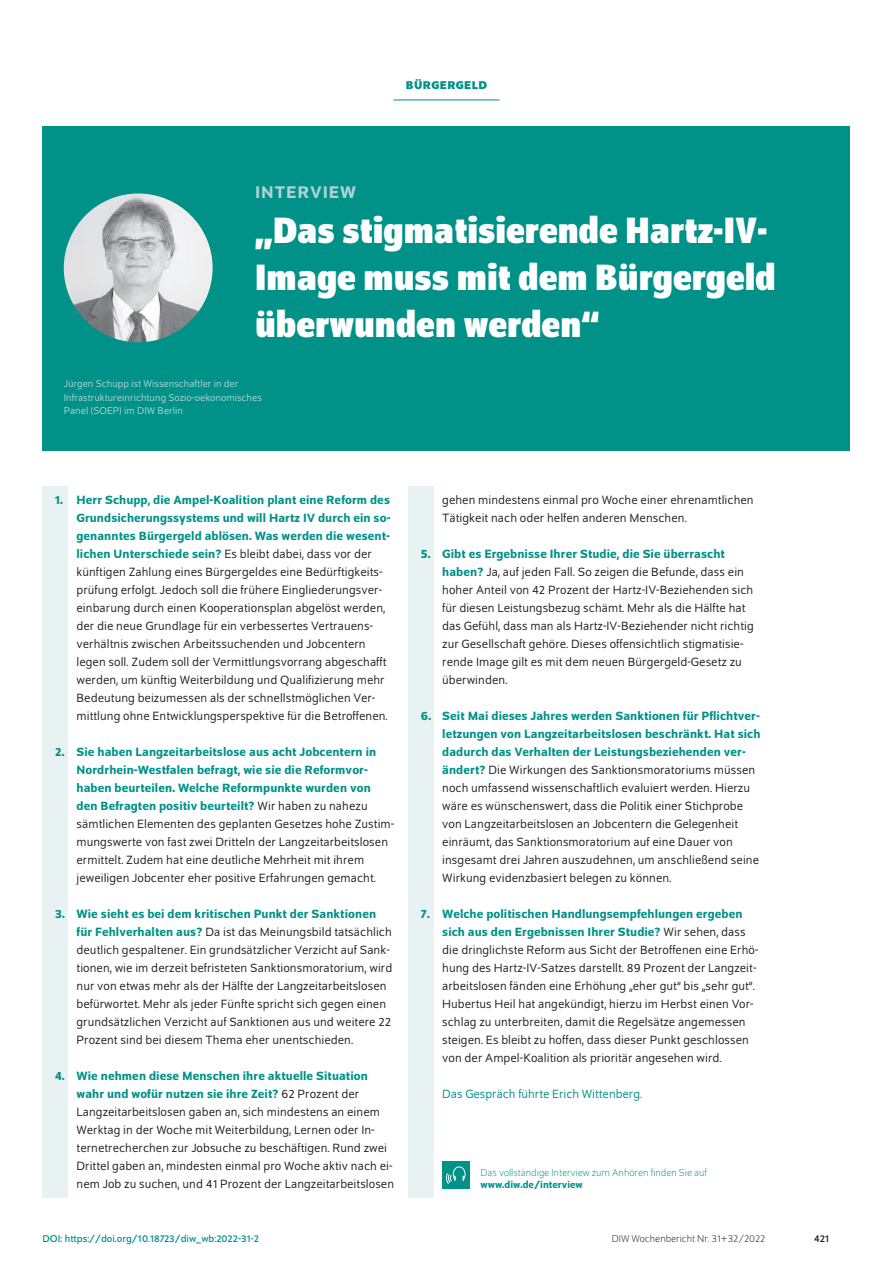
<style>
.page{position:relative;width:893px;height:1263px;background:#fff}
.page>*{position:absolute;margin:0;border:0;box-sizing:border-box;transform-origin:0 0}
.t1{font:700 semi-condensed 39px/46.8px "Schumpeter";color:#fff}
.t2{font:500 18px "Schumpeter";letter-spacing:.05em;color:#afd3d2}
.t3{font:12.75px/18px "Schumpeter Blond";letter-spacing:.005em;color:#231f20}
.t4{font:500 12.75px/18px "Schumpeter";letter-spacing:.005em;color:#009188;text-align:justify}
.t5{font:12.75px "Schumpeter Blond";color:#009188}
.t6{font:700 12px "Schumpeter";letter-spacing:.04em;color:#009188}
.t7{font:10.5px/13.5px "Schumpeter Blond";color:#afd3d2}
.t8{font:300 10.5px "Schumpeter";color:#009188}
.t9{font:10.5px "Schumpeter";color:#009188}
.t10{font:300 10.5px "Schumpeter";color:#231f20}
.t11{font:500 10.5px "Schumpeter";color:#009188}
.t12{font:10.5px "Schumpeter";color:#231f20}
.s1{font-family:"Schumpeter";font-weight:500;color:#009188}
.s2{font-family:"Schumpeter Blond";font-weight:400;color:#231f20}
</style>
<div class="page">
<div style="left:408px;top:486px;width:26px;height:711px;background:#e9f2f2"></div>
<div style="left:43px;top:486px;width:25px;height:711px;background:#e9f2f2"></div>
<div style="left:43px;top:126px;width:807px;height:324px;background:#009188"></div>
<hr style="left:393px;top:100px;width:107px;height:1px;background:#009188">
<img style="left:64px;top:193px;width:149px;height:149px;border-radius:74px">
<div style="left:442px;top:1161px;width:27px;height:27px;background:#009188"></div>
<svg style="left:446px;top:1166px;width:20px;height:18px"></svg>
<h2 class="t2" style="left:255px;top:183px;width:102px">INTERVIEW</h2>
<p class="t6" style="left:406px;top:79px;width:83px">BÜRGERGELD</p>
<h1 class="t1" style="left:255px;top:207px;width:522px">„Das stigmatisierende Hartz-IV-<br>Image muss mit dem Bürgergeld überwunden werden“</h1>
<p class="t7" style="left:64px;top:377px;width:200px">Jürgen Schupp ist Wissenschaftler in der<br>Infrastruktureinrichtung Sozio-oekonomisches<br>Panel (SOEP) im DIW Berlin</p>
<p class="t4" style="left:77px;top:491px;width:315px;text-indent:-21px">1. Herr Schupp, die Ampel-Koalition plant eine Reform des Grundsicherungssystems und will Hartz IV durch ein so&shy;genanntes Bürgergeld ablösen. Was werden die wesent-</p>
<p class="t3" style="left:77px;top:545px;width:313px"><span class="s1">lichen Unterschiede sein?</span> Es bleibt dabei, dass vor der künftigen Zahlung eines Bürgergeldes eine Bedürftigkeits&shy;prüfung erfolgt. Jedoch soll die frühere Eingliederungsver&shy;einbarung durch einen Kooperationsplan abgelöst werden, der die neue Grundlage für ein verbessertes Vertrauens&shy;verhältnis zwischen Arbeitssuchenden und Jobcentern legen soll. Zudem soll der Vermittlungsvorrang abgeschafft werden, um künftig Weiterbildung und Qualifizierung mehr Bedeutung beizumessen als der schnellstmöglichen Ver&shy;mittlung ohne Entwicklungsperspektive für die Betroffenen.</p>
<p class="t4" style="left:77px;top:743px;width:301px;text-align:left;text-indent:-21px">2. Sie haben Langzeitarbeitslose aus acht Jobcentern in Nordrhein-Westfalen befragt, wie sie die Reformvor&shy;haben beurteilen. Welche Reformpunkte wurden von den Befragten positiv beurteilt? <span class="s2">Wir haben zu nahezu</span></p>
<p class="t3" style="left:77px;top:815px;width:319px">sämtlichen Elementen des geplanten Gesetzes hohe Zustim&shy;mungswerte von fast zwei Dritteln der Langzeitarbeitslosen ermittelt. Zudem hat eine deutliche Mehrheit mit ihrem jeweiligen Jobcenter eher positive Erfahrungen gemacht.</p>
<p class="t4" style="left:55px;top:905px;width:322px">3. Wie sieht es bei dem kritischen Punkt der Sanktionen</p>
<p class="t3" style="left:77px;top:923px;width:317px"><span class="s1">für Fehlverhalten aus?</span> Da ist das Meinungsbild tatsächlich deutlich gespaltener. Ein grundsätzlicher Verzicht auf Sank&shy;tionen, wie im derzeit befristeten Sanktionsmoratorium, wird nur von etwas mehr als der Hälfte der Langzeitarbeitslosen befürwortet. Mehr als jeder Fünfte spricht sich gegen einen grundsätzlichen Verzicht auf Sanktionen aus und weitere 22<br>Prozent sind bei diesem Thema eher unentschieden.</p>
<p class="t4" style="left:77px;top:1067px;width:293px;text-indent:-21px">4. Wie nehmen diese Menschen ihre aktuelle Situation wahr und wofür nutzen sie ihre Zeit? <span class="s2">62 Prozent der</span></p>
<p class="t3" style="left:77px;top:1103px;width:319px">Langzeitarbeitslosen gaben an, sich mindestens an einem Werktag in der Woche mit Weiterbildung, Lernen oder In&shy;ternetrecherchen zur Jobsuche zu beschäftigen. Rund zwei Drittel gaben an, mindesten einmal pro Woche aktiv nach ei&shy;nem Job zu suchen, und 41 Prozent der Langzeitarbeitslosen</p>
<p class="t9" style="left:43px;top:1233px;width:218px">DOI: https://doi.org/10.18723/diw_wb:2022-31-2</p>
<p class="t3" style="left:442px;top:491px;width:313px">gehen mindestens einmal pro Woche einer ehrenamtlichen<br>Tätigkeit nach oder helfen anderen Menschen.</p>
<p class="t4" style="left:421px;top:545px;width:306px">5. Gibt es Ergebnisse Ihrer Studie, die Sie überrascht</p>
<p class="t3" style="left:442px;top:563px;width:313px"><span class="s1">haben?</span> Ja, auf jeden Fall. So zeigen die Befunde, dass ein hoher Anteil von 42 Prozent der Hartz-IV-Beziehenden sich für diesen Leistungsbezug schämt. Mehr als die Hälfte hat das Gefühl, dass man als Hartz-IV-Beziehender nicht richtig zur Gesellschaft gehöre. Dieses offensichtlich stigmatisie&shy;rende Image gilt es mit dem neuen Bürgergeld-Gesetz zu überwinden.</p>
<p class="t4" style="left:442px;top:707px;width:320px;text-indent:-21px">6. Seit Mai dieses Jahres werden Sanktionen für Pflichtver&shy;letzungen von Langzeitarbeitslosen beschränkt. Hat sich dadurch das Verhalten der Leistungsbeziehenden ver-</p>
<p class="t3" style="left:442px;top:761px;width:318px"><span class="s1">ändert?</span> Die Wirkungen des Sanktionsmoratoriums müssen noch umfassend wissenschaftlich evaluiert werden. Hierzu wäre es wünschenswert, dass die Politik einer Stichprobe von Langzeitarbeitslosen an Jobcentern die Gelegenheit einräumt, das Sanktionsmoratorium auf eine Dauer von insgesamt drei Jahren auszudehnen, um anschließend seine Wirkung evidenzbasiert belegen zu können.</p>
<p class="t4" style="left:421px;top:905px;width:326px;text-align:right">7. Welche politischen Handlungsempfehlungen ergeben sich aus den Ergebnissen Ihrer Studie? <span class="s2">Wir sehen, dass</span></p>
<p class="t3" style="left:442px;top:941px;width:318px">die dringlichste Reform aus Sicht der Betroffenen eine Erhö&shy;hung des Hartz-IV-Satzes darstellt. 89 Prozent der Langzeit&shy;arbeitslosen fänden eine Erhöhung „eher gut“ bis „sehr gut“.<br>Hubertus Heil hat angekündigt, hierzu im Herbst einen Vor&shy;schlag zu unterbreiten, damit die Regelsätze angemessen steigen. Es bleibt zu hoffen, dass dieser Punkt geschlossen von der Ampel-Koalition als prioritär angesehen wird.</p>
<p class="t5" style="left:442px;top:1088px;width:201px">Das Gespräch führte Erich Wittenberg.</p>
<p class="t8" style="left:480px;top:1167px;width:228px">Das vollständige Interview zum Anhören finden Sie auf</p>
<p class="t11" style="left:480px;top:1179px;width:104px">www.diw.de/interview</p>
<p class="t10" style="left:612px;top:1234px;width:155px">DIW Wochenbericht Nr. 31+32/2022</p>
<p class="t12" style="left:814px;top:1233px;width:16px">421</p>
</div>
